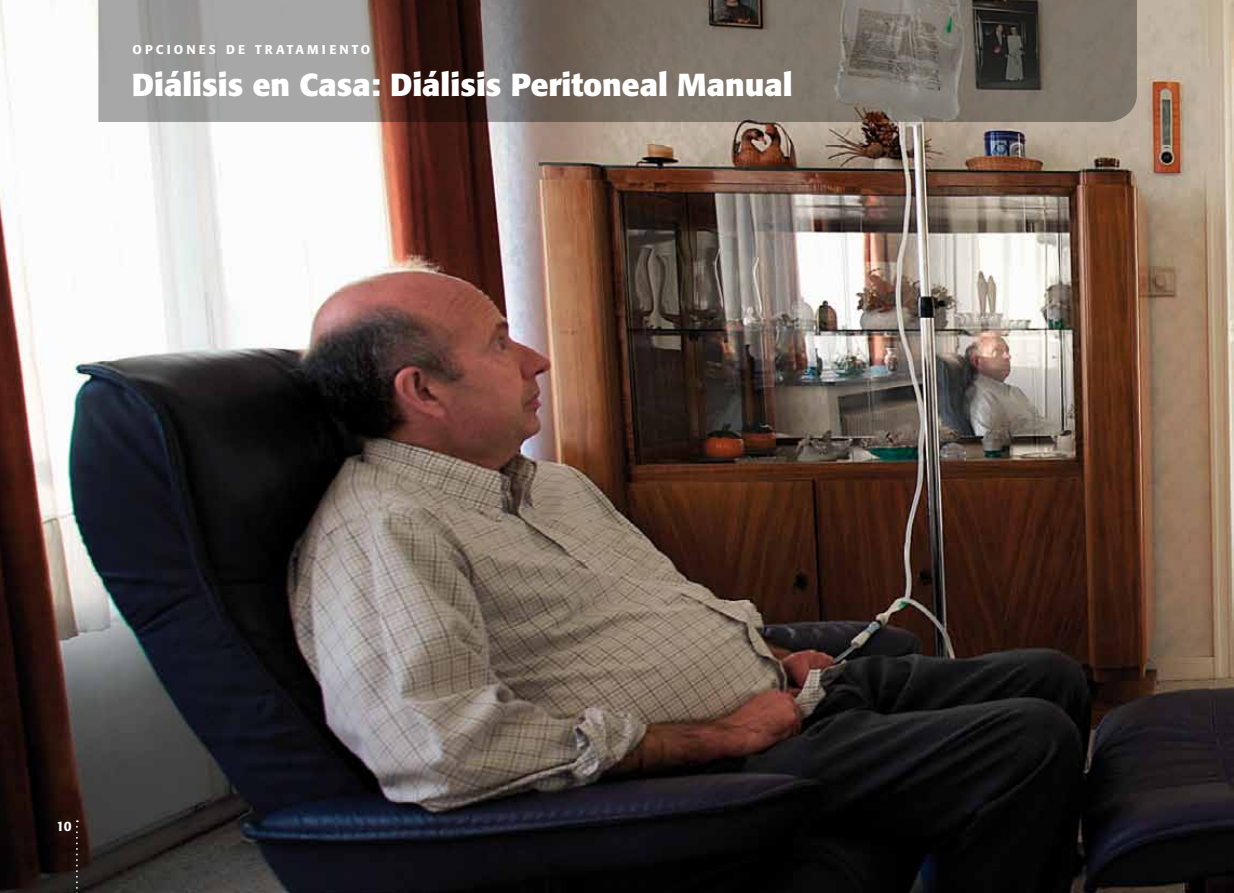
<style>
.page{position:relative;width:1234px;height:893px;background:#fff}
.page>*{position:absolute;margin:0;border:0;box-sizing:border-box;transform-origin:0 0}
.t1{font:700 31.5px "Formata";color:#fff}
.t2{font:500 13.5px "Formata";color:#fff}
.t3{font:500 12.6px "Formata";letter-spacing:.25em;color:#fff}
</style>
<div class="page">
<img style="left:0;top:0;width:1233px;height:893px">
<svg style="left:98px;top:0;width:1038px;height:122px;background:#7a716b"></svg>
<svg style="left:76px;top:820px;width:2px;height:73px"></svg>
<p class="t3" style="left:132px;top:42px;width:239px">OPCIONES DE TRATAMIENTO</p>
<p class="t1" style="left:132px;top:65px;width:662px">Diálisis en Casa: Diálisis Peritoneal Manual</p>
<p class="t2" style="left:56px;top:818px;width:17px">10</p>
</div>
